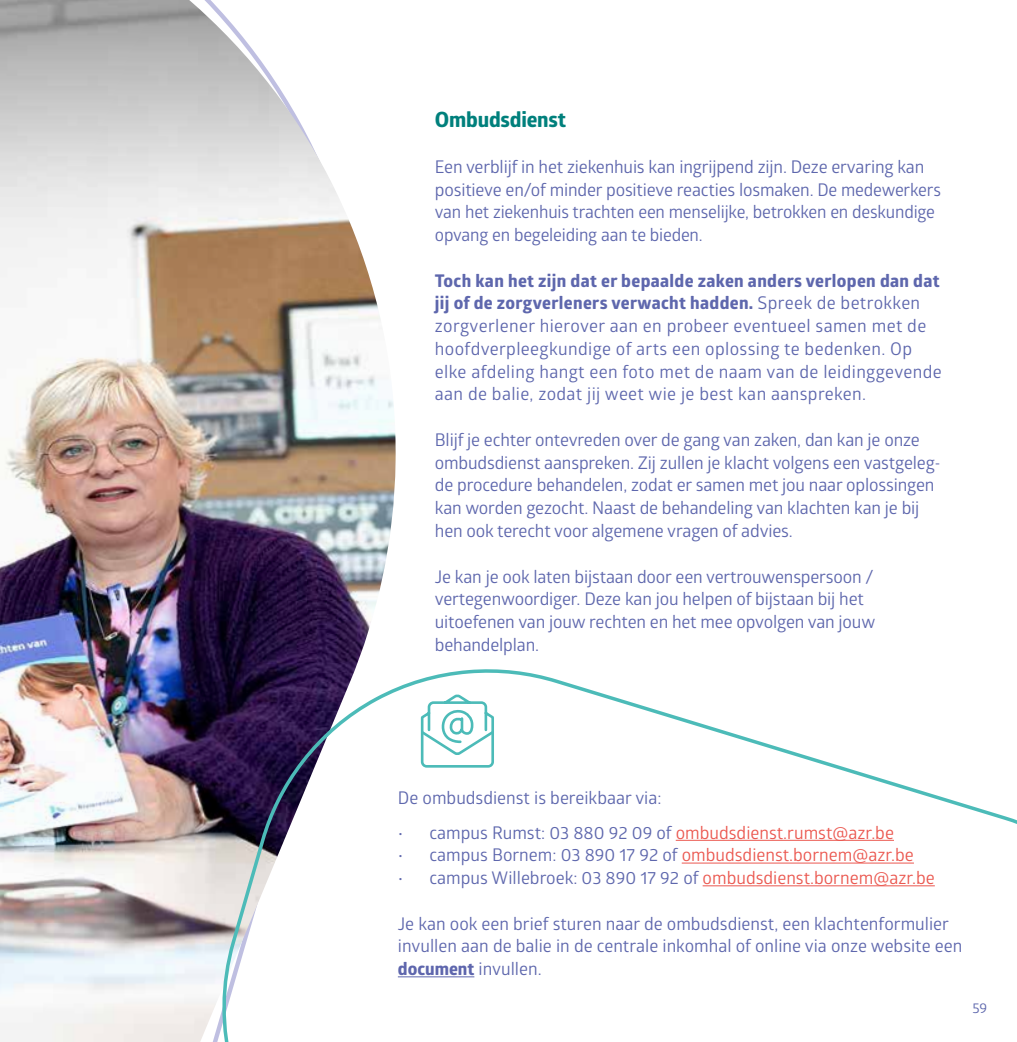
<style>
.page{position:relative;width:1017px;height:1042px;background:#fff}
.page>*{position:absolute;margin:0;border:0;box-sizing:border-box;transform-origin:0 0}
.t1{font:700 21px "Globerx";letter-spacing:-.01em;color:#00807c}
.t2{font:17.5px/22.8px "Glober";letter-spacing:-.01em;color:#5e67ad}
.t3{font:17.5px/22.8px "Glober";letter-spacing:.02em;color:#5e67ad}
.t4{font:700 17.5px/22.8px "Globerx";letter-spacing:.02em;color:#5e67ad}
.t5{font:17.5px "Glober";color:#eb5850}
.t6{font:14px "Glober";color:#5e67ad}
.s1{font-family:"Glober";font-weight:400}
.s2{color:#5e67ad}
.s3{color:#eb5850}
.s4{font-family:"Globerx";font-weight:700;color:#5e66ad}
</style>
<div class="page">
<img style="left:0;top:0;width:396px;height:1042px">
<svg style="left:217px;top:669px;width:800px;height:373px"></svg>
<svg style="left:419px;top:669px;width:77px;height:100px"></svg>
<hr style="left:676px;top:840px;width:218px;height:1px;background:#eb5850">
<hr style="left:682px;top:862px;width:232px;height:1px;background:#eb5850">
<hr style="left:703px;top:885px;width:232px;height:1px;background:#eb5850">
<hr style="left:398px;top:976px;width:76px;height:1px;background:#5e66ad">
<p class="t1" style="left:435px;top:105px;width:133px">Ombudsdienst</p>
<p class="t2" style="left:435px;top:155px;width:508px">Een verblijf in het ziekenhuis kan ingrijpend zijn. Deze ervaring kan positieve en/of minder positieve reacties losmaken. De medewerkers van het ziekenhuis trachten een menselijke, betrokken en deskundige opvang en begeleiding aan te bieden.</p>
<p class="t4" style="left:435px;top:269px;width:506px">Toch kan het zijn dat er bepaalde zaken anders verlopen dan dat jij of de zorgverleners verwacht hadden. <span class="s1">Spreek de betrokken</span></p>
<p class="t3" style="left:435px;top:314px;width:508px">zorgverlener hierover aan en probeer eventueel samen met de hoofdverpleegkundige of arts een oplossing te bedenken. Op elke afdeling hangt een foto met de naam van de leidinggevende aan de balie, zodat jij weet wie je best kan aanspreken.</p>
<p class="t2" style="left:435px;top:428px;width:507px">Blijf je echter ontevreden over de gang van zaken, dan kan je onze ombudsdienst aanspreken. Zij zullen je klacht volgens een vastgeleg&shy;de procedure behandelen, zodat er samen met jou naar oplossingen kan worden gezocht. Naast de behandeling van klachten kan je bij hen ook terecht voor algemene vragen of advies.</p>
<p class="t2" style="left:435px;top:564px;width:442px">Je kan je ook laten bijstaan door een vertrouwenspersoon / vertegenwoordiger. Deze kan jou helpen of bijstaan bij het uitoefenen van jouw rechten en het mee opvolgen van jouw behandelplan.</p>
<p class="t2" style="left:398px;top:785px;width:265px">De ombudsdienst is bereikbaar via:</p>
<p class="t5" style="left:398px;top:820px;width:498px"><span class="s2">• campus Rumst: 03 880 92 09 of</span> ombudsdienst.rumst@azr.be</p>
<p class="t5" style="left:398px;top:843px;width:518px"><span class="s2">• campus Bornem: 03 890 17 92 of</span> ombudsdienst.bornem@azr.be</p>
<p class="t2" style="left:398px;top:866px;width:538px">• campus Willebroek: 03 890 17 92 of <span class="s3">ombudsdienst.bornem@azr.be</span></p>
<p class="t2" style="left:398px;top:911px;width:566px">Je kan ook een brief sturen naar de ombudsdienst, een klachtenformulier invullen aan de balie in de centrale inkomhal of online via onze website een <span class="s4">document</span> invullen.</p>
<p class="t6" style="left:972px;top:998px;width:16px">59</p>
</div>
